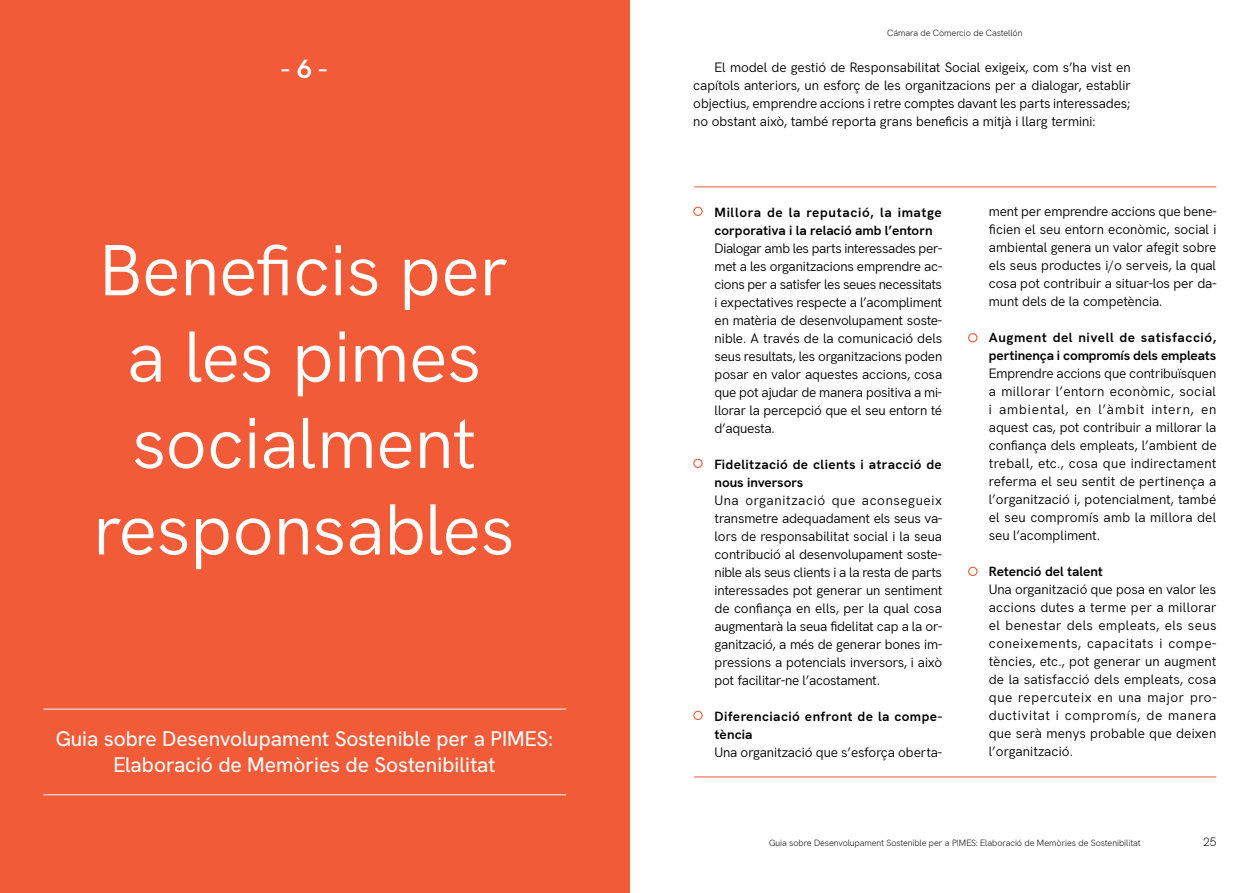
<style>
.page{position:relative;width:1259px;height:893px;background:#fff}
.page>*{position:absolute;margin:0;border:0;box-sizing:border-box;transform-origin:0 0}
.t1{font:72px/86.4px "Hanken Grotesk";letter-spacing:-.005em;color:#fff;text-align:center}
.t2{font:700 26.7px "Hanken Grotesk";color:#fff}
.t3{font:500 21px/25.2px "Hanken Grotesk";letter-spacing:-.005em;color:#fff;text-align:center}
.t4{font:13.5px/18px "Hanken Grotesk";letter-spacing:-.01em;color:#000;text-align:justify}
.t5{font:700 13.5px/18px "Hanken Grotesk";letter-spacing:.02em;color:#000}
.t6{font:700 13.5px/18px "Hanken Grotesk";letter-spacing:-.005em;color:#000}
.t7{font:700 13.5px/18px "Hanken Grotesk";color:#000}
.t8{font:300 12px "Hanken Grotesk";color:#000}
.t9{font:300 9px "Hanken Grotesk";letter-spacing:-.01em;color:#000}
</style>
<div class="page">
<div style="left:0;top:0;width:629px;height:893px;background:#f15b38"></div>
<hr style="left:44px;top:794px;width:522px;height:1px;background:#fff">
<hr style="left:44px;top:709px;width:522px;height:1px;background:#fff">
<hr style="left:694px;top:187px;width:522px;height:1px;background:#f15b38">
<hr style="left:694px;top:777px;width:522px;height:1px;background:#f15b38">
<div style="left:693px;top:207px;width:9px;height:9px;border:1px solid #f15b38;border-radius:50%"></div>
<div style="left:693px;top:459px;width:9px;height:9px;border:1px solid #f15b38;border-radius:50%"></div>
<div style="left:968px;top:333px;width:9px;height:9px;border:1px solid #f15b38;border-radius:50%"></div>
<div style="left:968px;top:567px;width:9px;height:9px;border:1px solid #f15b38;border-radius:50%"></div>
<div style="left:693px;top:711px;width:9px;height:9px;border:1px solid #f15b38;border-radius:50%"></div>
<h2 class="t2" style="left:281px;top:48px;width:48px">- 6 -</h2>
<h1 class="t1" style="left:94px;top:221px;width:422px">Beneficis per a les pimes socialment responsables</h1>
<h3 class="t3" style="left:56px;top:725px;width:499px">Guia sobre Desenvolupament Sostenible per a PIMES:<br>Elaboració de Memòries de Sostenibilitat</h3>
<p class="t9" style="left:887px;top:26px;width:137px">Cámara de Comercio de Castellón</p>
<p class="t4" style="left:693px;top:57px;width:439px;text-indent:21px">El model de gestió de Responsabilitat Social exigeix, com s’ha vist en capítols anteriors, un esforç de les organitzacions per a dialogar, establir objectius, emprendre accions i retre comptes davant les parts interessades; no obstant això, també reporta grans beneficis a mitjà i llarg termini:</p>
<p class="t7" style="left:714px;top:202px;width:229px">Millora de la reputació, la imatge corporativa i la relació amb l’entorn</p>
<p class="t4" style="left:714px;top:238px;width:229px">Dialogar amb les parts interessades per&shy;met a les organitzacions emprendre ac&shy;cions per a satisfer les seues necessitats i expectatives respecte a l’acompliment en matèria de desenvolupament soste&shy;nible. A través de la comunicació dels seus resultats, les organitzacions poden posar en valor aquestes accions, cosa que pot ajudar de manera positiva a mi&shy;llorar la percepció que el seu entorn té d’aquesta.</p>
<p class="t5" style="left:714px;top:454px;width:229px">Fidelització de clients i atracció de nous inversors</p>
<p class="t4" style="left:714px;top:490px;width:229px">Una organització que aconsegueix transmetre adequadament els seus va&shy;lors de responsabilitat social i la seua contribució al desenvolupament soste&shy;nible als seus clients i a la resta de parts interessades pot generar un sentiment de confiança en ells, per la qual cosa augmentarà la seua fidelitat cap a la or&shy;ganització, a més de generar bones im&shy;pressions a potencials inversors, i això pot facilitar-ne l’acostament.</p>
<p class="t5" style="left:714px;top:706px;width:229px">Diferenciació enfront de la compe&shy;tència</p>
<p class="t4" style="left:714px;top:742px;width:229px">Una organització que s’esforça oberta-</p>
<p class="t4" style="left:989px;top:201px;width:229px">ment per emprendre accions que bene&shy;ficien el seu entorn econòmic, social i ambiental genera un valor afegit sobre els seus productes i/o serveis, la qual cosa pot contribuir a situar-los per da&shy;munt dels de la competència.</p>
<p class="t6" style="left:989px;top:327px;width:229px">Augment del nivell de satisfacció, pertinença i compromís dels empleats</p>
<p class="t4" style="left:989px;top:363px;width:229px">Emprendre accions que contribuïsquen a millorar l’entorn econòmic, social i ambiental, en l’àmbit intern, en aquest cas, pot contribuir a millorar la confiança dels empleats, l’ambient de treball, etc., cosa que indirectament referma el seu sentit de pertinença a l’organització i, potencialment, també el seu compromís amb la millora del seu l’acompliment.</p>
<p class="t6" style="left:989px;top:561px;width:116px">Retenció del talent</p>
<p class="t4" style="left:989px;top:579px;width:229px">Una organització que posa en valor les accions dutes a terme per a millorar el benestar dels empleats, els seus coneixements, capacitats i compe&shy;tències, etc., pot generar un augment de la satisfacció dels empleats, cosa que repercuteix en una major pro&shy;ductivitat i compromís, de manera que serà menys probable que deixen l’organització.</p>
<p class="t9" style="left:769px;top:836px;width:373px">Guia sobre Desenvolupament Sostenible per a PIMES: Elaboració de Memòries de Sostenibilitat</p>
<p class="t8" style="left:1203px;top:833px;width:15px">25</p>
</div>
